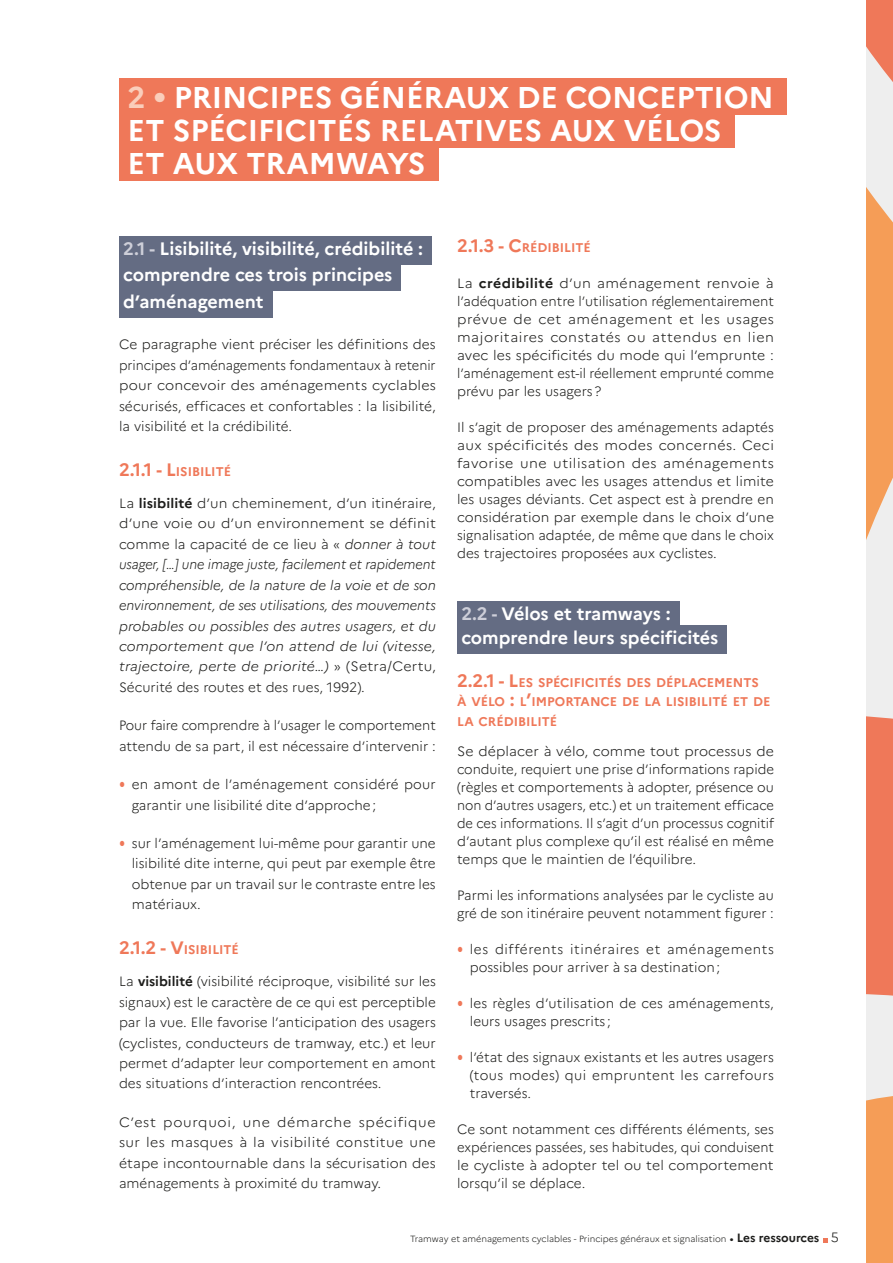
<style>
.page{position:relative;width:893px;height:1263px;background:#fff}
.page>*{position:absolute;margin:0;border:0;box-sizing:border-box;transform-origin:0 0}
.TITRE_01_lig2{font:700 30px "Marianne";letter-spacing:-.005em;color:#fff}
.Titre_2_2lg{font:700 18px "Marianne";color:#fff}
.TEXTE{font:300 13.5px/20.4px "Marianne";color:#1d1d1b;text-align:justify}
.TEXTE-2{font:italic 300 13.5px/20.4px "Marianne";letter-spacing:.015em;color:#1d1d1b;text-align:justify}
.TEXTE-3{font:300 13.5px/18px "Marianne";color:#1d1d1b;text-align:justify;scale:1.05 1}
.TEXTE-4{font:300 13.5px/18px "Marianne";color:#1d1d1b;text-align:justify;scale:1.04 1}
.TEXTE-5{font:300 13.5px/18px "Marianne";letter-spacing:.025em;color:#1d1d1b}
.t1{font:700 12.6px/19.5px "Marianne";color:#ef7859}
.t2{font:300 9px "Marianne";color:#1d1d1b}
.s1{color:#facebb}
.s2{color:#cecfd9}
.s3{font-size:18px}
.s4{font-style:normal}
.s5{font-weight:700;font-style:normal}
.s6{font-family:"Arial Narrow";font-weight:400;font-size:21px;color:#ef7859}
.s7{font-weight:700}
.s8{font-weight:700;font-size:12px}
.s9{font-size:13.5px}
</style>
<div class="page">
<div style="left:866px;top:0;width:27px;height:1263px;background:#eee"></div>
<svg style="left:866px;top:716px;width:27px;height:547px"></svg>
<svg style="left:866px;top:0;width:27px;height:540px"></svg>
<svg style="left:823px;top:1238px;width:4px;height:4px"></svg>
<div style="left:119px;top:79px;width:668px;height:36px;background:#ef7859"></div>
<div style="left:119px;top:112px;width:615px;height:36px;background:#ef7859"></div>
<div style="left:119px;top:145px;width:319px;height:36px;background:#ef7859"></div>
<div style="left:119px;top:236px;width:313px;height:29px;background:#646c83"></div>
<div style="left:119px;top:263px;width:282px;height:28px;background:#646c83"></div>
<div style="left:119px;top:289px;width:153px;height:29px;background:#646c83"></div>
<div style="left:457px;top:601px;width:222px;height:29px;background:#646c83"></div>
<div style="left:457px;top:625px;width:270px;height:29px;background:#646c83"></div>
<p class="TITRE_01_lig2" style="left:128px;top:74px;width:648px"><span class="s1">2 •</span> PRINCIPES GÉNÉRAUX DE CONCEPTION</p>
<p class="TITRE_01_lig2" style="left:128px;top:107px;width:595px">ET SPÉCIFICITÉS RELATIVES AUX VÉLOS</p>
<p class="TITRE_01_lig2" style="left:128px;top:140px;width:299px">ET AUX TRAMWAYS</p>
<p class="Titre_2_2lg" style="left:123px;top:235px;width:301px"><span class="s2">2.1 -</span> Lisibilité, visibilité, crédibilité :</p>
<p class="Titre_2_2lg" style="left:123px;top:261px;width:271px">comprendre ces trois principes</p>
<p class="Titre_2_2lg" style="left:123px;top:287px;width:142px">d’aménagement</p>
<p class="TEXTE" style="left:119px;top:334px;width:318px">Ce paragraphe vient préciser les définitions des principes d’aménagements fondamentaux à retenir pour concevoir des aménagements cyclables sécurisés, efficaces et confortables : la lisibilité, la visibilité et la crédibilité.</p>
<p class="t1" style="left:119px;top:461px;width:114px"><span class="s3">2.1.1 - L</span>ISIBILITÉ</p>
<p class="TEXTE-2" style="left:119px;top:493px;width:318px"><span class="s4">La</span> <span class="s5">lisibilité</span> <span class="s4">d’un cheminement, d’un itinéraire, d’une voie ou d’un environnement se définit comme la capacité de ce lieu à «</span> donner à tout usager, […] une image juste, facilement et rapidement compréhensible, de la nature de la voie et de son environnement, de ses utilisations, des mouvements probables ou possibles des autres usagers, et du comportement que l’on attend de lui (vitesse, trajectoire, perte de priorité…) <span class="s4">» (Setra/Certu, Sécurité des routes et des rues, 1992).</span></p>
<p class="TEXTE" style="left:119px;top:715px;width:318px">Pour faire comprendre à l’usager le comportement attendu de sa part, il est nécessaire d’intervenir :</p>
<p class="TEXTE" style="left:132px;top:774px;width:305px;text-indent:-13px"><span class="s6">•</span> en amont de l’aménagement considéré pour garantir une lisibilité dite d’approche;</p>
<p class="TEXTE" style="left:132px;top:833px;width:305px;text-indent:-13px"><span class="s6">•</span> sur l’aménagement lui-même pour garantir une lisibilité dite interne, qui peut par exemple être obtenue par un travail sur le contraste entre les matériaux.</p>
<p class="t1" style="left:119px;top:940px;width:121px"><span class="s3">2.1.2 - V</span>ISIBILITÉ</p>
<p class="TEXTE" style="left:119px;top:971px;width:318px">La <span class="s7">visibilité</span> (visibilité réciproque, visibilité sur les signaux) est le caractère de ce qui est perceptible par la vue. Elle favorise l’anticipation des usagers (cyclistes, conducteurs de tramway, etc.) et leur permet d’adapter leur comportement en amont des situations d’interaction rencontrées.</p>
<p class="TEXTE-3" style="left:119px;top:1112px;width:303px;line-height:20.4px">C’est pourquoi, une démarche spécifique sur les masques à la visibilité constitue une étape incontournable dans la sécurisation des aménagements à proximité du tramway.</p>
<p class="t1" style="left:457px;top:238px;width:135px"><span class="s3">2.1.3 - C</span>RÉDIBILITÉ</p>
<p class="TEXTE-3" style="left:457px;top:274px;width:303px">La <span class="s7">crédibilité</span> d’un aménagement renvoie à l’adéquation entre l’utilisation réglementairement prévue de cet aménagement et les usages majoritaires constatés ou attendus en lien avec les spécificités du mode qui l’emprunte : l’aménagement est-il réellement emprunté comme prévu par les usagers?</p>
<p class="TEXTE" style="left:457px;top:418px;width:318px;line-height:18px">Il s’agit de proposer des aménagements adaptés aux spécificités des modes concernés. Ceci favorise une utilisation des aménagements compatibles avec les usages attendus et limite les usages déviants. Cet aspect est à prendre en considération par exemple dans le choix d’une signalisation adaptée, de même que dans le choix des trajectoires proposées aux cyclistes.</p>
<p class="Titre_2_2lg" style="left:461px;top:600px;width:211px"><span class="s2">2.2 -</span> Vélos et tramways :</p>
<p class="Titre_2_2lg" style="left:461px;top:624px;width:259px">comprendre leurs spécificités</p>
<p class="t1" style="left:457px;top:672px;width:315px"><span class="s3">2.2.1 - L</span>ES SPÉCIFICITÉS DES DÉPLACEMENTS<br>À VÉLO <span class="s3">:</span> L<span class="s3">’</span>IMPORTANCE DE LA LISIBILITÉ ET DE<br>LA CRÉDIBILITÉ</p>
<p class="TEXTE-4" style="left:457px;top:742px;width:306px">Se déplacer à vélo, comme tout processus de conduite, requiert une prise d’informations rapide (règles et comportements à adopter, présence ou non d’autres usagers, etc.) et un traitement efficace de ces informations. Il s’agit d’un processus cognitif d’autant plus complexe qu’il est réalisé en même temps que le maintien de l’équilibre.</p>
<p class="TEXTE" style="left:457px;top:886px;width:318px;line-height:18px">Parmi les informations analysées par le cycliste au gré de son itinéraire peuvent notamment figurer :</p>
<p class="TEXTE-5" style="left:470px;top:940px;width:305px;text-indent:-13px"><span class="s6">•</span> les différents itinéraires et aménagements possibles pour arriver à sa destination;</p>
<p class="TEXTE" style="left:470px;top:994px;width:306px;line-height:18px;text-indent:-13px"><span class="s6">•</span> les règles d’utilisation de ces aménagements, leurs usages prescrits ;</p>
<p class="TEXTE" style="left:470px;top:1048px;width:306px;line-height:18px;text-indent:-13px"><span class="s6">•</span> l’état des signaux existants et les autres usagers (tous modes) qui empruntent les carrefours traversés.</p>
<p class="TEXTE" style="left:457px;top:1120px;width:318px;line-height:18px">Ce sont notamment ces différents éléments, ses expériences passées, ses habitudes, qui conduisent le cycliste à adopter tel ou tel comportement lorsqu’il se déplace.</p>
<p class="t2" style="left:410px;top:1233px;width:430px">Tramway et aménagements cyclables - Principes généraux et signalisation <span class="s7">•</span> <span class="s8">Les ressources</span> <span class="s9">5</span></p>
</div>
